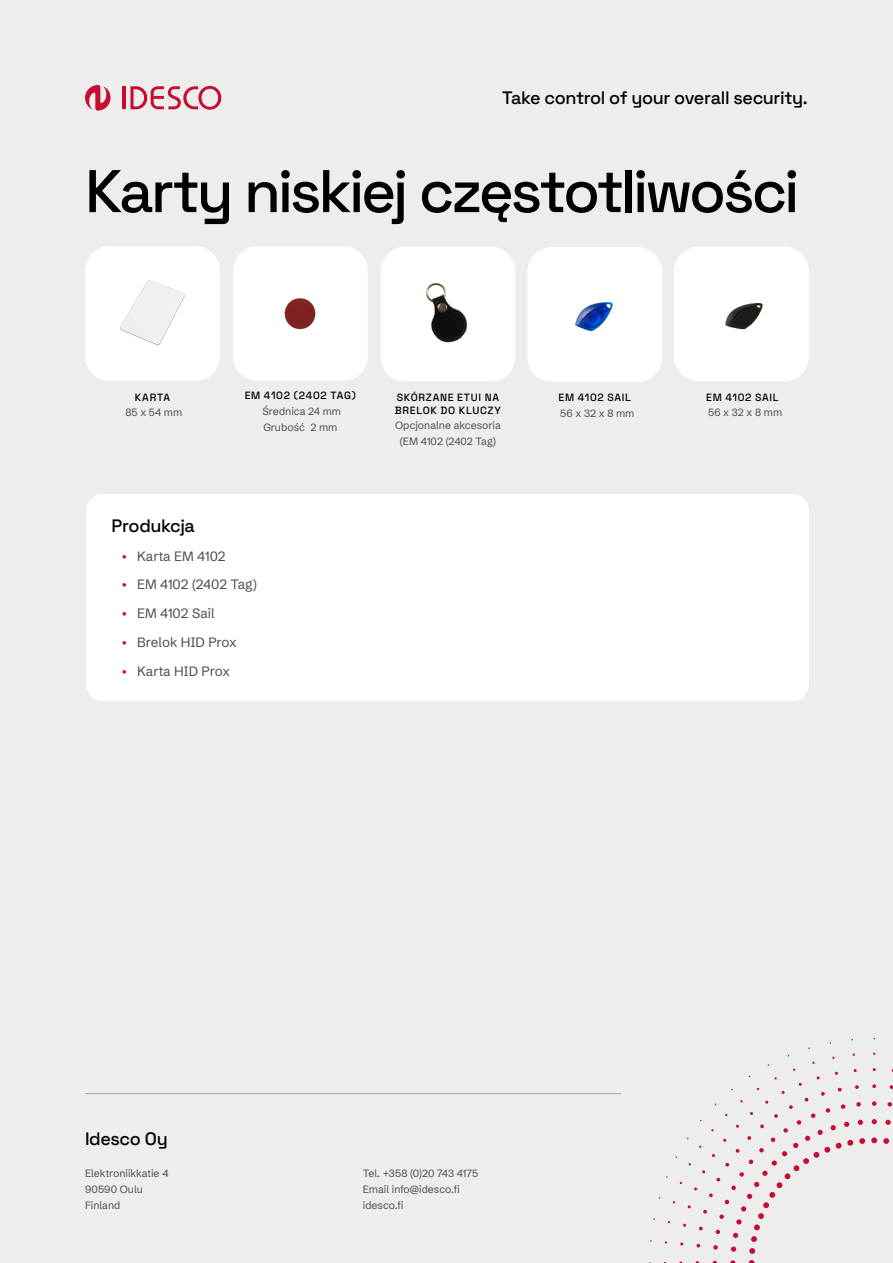
<style>
.page{position:relative;width:893px;height:1263px;background:#ededed}
.page>*{position:absolute;margin:0;border:0;box-sizing:border-box;transform-origin:0 0}
.display-xl{font:500 60px "Space Grotesk";letter-spacing:-.055em;color:#000}
.display-sm{font:500 18px "Space Grotesk";letter-spacing:-.02em;color:#000}
.t1{font:13.5px "Schibsted Grotesk";color:#4d4d4d}
.display-xs{font:10.5px/15.8px "Schibsted Grotesk";color:#4d4d4d;text-align:center}
.display-xs-2{font:500 10.5px/15.8px "Space Grotesk";letter-spacing:.065em;color:#000}
.body-sm{font:10.5px/15.8px "Schibsted Grotesk";color:#4d4d4d}
.s1{font-family:"Space Grotesk";font-weight:500;color:#000}
.s2{font-family:"Schibsted Grotesk";font-weight:400;color:#4d4d4d}
.s3{color:#c60c30}
</style>
<div class="page">
<svg style="left:85px;top:85px;width:26px;height:26px"></svg>
<hr style="left:122px;top:86px;width:3px;height:23px;background:#c60c30">
<svg style="left:130px;top:86px;width:91px;height:24px"></svg>
<svg style="left:872px;top:1084px;width:4px;height:4px"></svg>
<svg style="left:890px;top:1085px;width:3px;height:4px"></svg>
<svg style="left:872px;top:1101px;width:4px;height:5px"></svg>
<svg style="left:887px;top:1102px;width:5px;height:5px"></svg>
<svg style="left:730px;top:1260px;width:5px;height:3px"></svg>
<svg style="left:872px;top:1119px;width:5px;height:5px"></svg>
<svg style="left:885px;top:1119px;width:6px;height:6px"></svg>
<svg style="left:749px;top:1260px;width:6px;height:3px"></svg>
<svg style="left:650px;top:1039px;width:215px;height:215px"></svg>
<svg style="left:871px;top:1137px;width:6px;height:6px"></svg>
<svg style="left:883px;top:1138px;width:6px;height:6px"></svg>
<hr style="left:85px;top:1093px;width:536px;height:1px;background:#a6a6a6">
<div style="left:86px;top:494px;width:723px;height:207px;background:#fff;border-radius:17px"></div>
<div style="left:674px;top:247px;width:135px;height:134px;background:#fff;border-radius:25px"></div>
<img style="left:725px;top:303px;width:38px;height:27px">
<div style="left:85px;top:246px;width:135px;height:135px;background:#fff;border-radius:25px"></div>
<img style="left:120px;top:280px;width:65px;height:66px">
<div style="left:233px;top:246px;width:135px;height:135px;background:#fff;border-radius:25px"></div>
<img style="left:284px;top:298px;width:32px;height:32px">
<div style="left:527px;top:247px;width:135px;height:135px;background:#fff;border-radius:25px"></div>
<img style="left:575px;top:302px;width:38px;height:30px">
<div style="left:381px;top:247px;width:134px;height:134px;background:#fff;border-radius:25px"></div>
<img style="left:426px;top:282px;width:42px;height:61px">
<p class="display-sm" style="left:502px;top:85px;width:307px">Take control of your overall security.</p>
<p class="display-xl" style="left:85px;top:147px;width:716px">Karty niskiej częstotliwości</p>
<p class="display-xs" style="left:125px;top:388px;width:58px"><span class="s1">KARTA<br></span>85 x 54 mm</p>
<p class="display-xs" style="left:245px;top:387px;width:113px"><span class="s1">EM 4102 (2402 TAG)<br></span>Średnica 24 mm<br>Grubość 2 mm</p>
<p class="display-xs-2" style="left:558px;top:389px;width:77px">EM 4102 SAIL<br><span class="s2">56 x 32 x 8 mm</span></p>
<p class="display-xs-2" style="left:395px;top:390px;width:108px;line-height:12.6px">SKÓRZANE ETUI NA<br>BRELOK DO KLUCZY</p>
<p class="display-xs" style="left:395px;top:417px;width:107px">Opcjonalne akcesoria (EM 4102 (2402 Tag)</p>
<p class="display-sm" style="left:112px;top:512px;width:85px">Produkcja</p>
<p class="t1" style="left:120px;top:545px;width:107px"><span class="s3">•</span> Karta EM 4102</p>
<p class="t1" style="left:120px;top:573px;width:138px"><span class="s3">•</span> EM 4102 (2402 Tag)</p>
<p class="t1" style="left:120px;top:602px;width:96px"><span class="s3">•</span> EM 4102 Sail</p>
<p class="t1" style="left:120px;top:631px;width:118px"><span class="s3">•</span> Brelok HID Prox</p>
<p class="t1" style="left:120px;top:660px;width:111px"><span class="s3">•</span> Karta HID Prox</p>
<p class="display-xs-2" style="left:706px;top:389px;width:77px">EM 4102 SAIL<br><span class="s2">56 x 32 x 8 mm</span></p>
<p class="display-sm" style="left:85px;top:1125px;width:84px">Idesco Oy</p>
<p class="body-sm" style="left:85px;top:1164px;width:85px">Elektroniikkatie 4<br>90590 Oulu<br>Finland</p>
<p class="display-xs" style="left:363px;top:1164px;width:117px;text-align:left">Tel. +358 (0)20 743 4175<br>Email info@idesco.fi idesco.fi</p>
</div>
